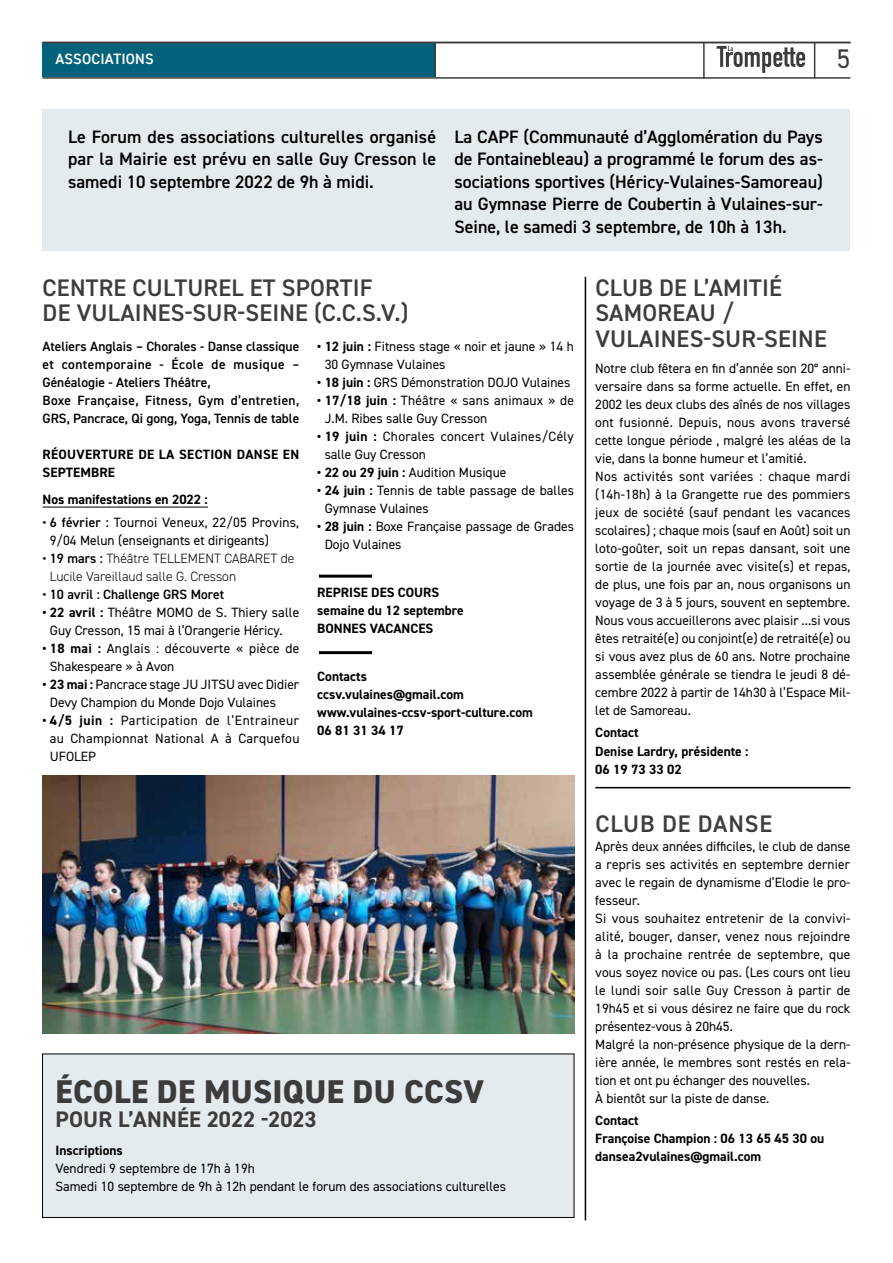
<style>
.page{position:relative;width:893px;height:1263px;background:#fff}
.page>*{position:absolute;margin:0;border:0;box-sizing:border-box;transform-origin:0 0}
.t1{font:800 33px "DIN2014";letter-spacing:.01em;color:#3c3c3b}
.t2{font:27px "DIN2014";color:#3c3c3b}
.t3{font:600 24px/25.5px "DIN2014";letter-spacing:.01em;color:#3c3c3b}
.t4{font:600 24px "DIN2014";letter-spacing:.035em;color:#3c3c3b}
.t5{font:700 22.5px "DIN2014";letter-spacing:.01em;color:#3c3c3b}
.t6{font:600 18px/22.5px "DIN2014";color:#000;text-align:justify}
.t7{font:600 15px "DIN2014";letter-spacing:.01em;color:#fff}
.t8{font:13.5px/18px "DIN2014";color:#000}
.t9{font:700 13.5px/18px "DIN2014";color:#000}
.t10{font:600 13.5px/18px "DIN2014";color:#000}
.t11{font:13.5px/18px "DIN2014";letter-spacing:.02em;color:#000}
.t12{font:300 13.5px/18px "DIN2014";color:#000}
.t13{font:700 13.5px/18px "DIN2014";letter-spacing:.02em;color:#000}
.s1{font-weight:600}
.s2{font-weight:700}
</style>
<div class="page">
<div style="left:43px;top:110px;width:807px;height:141px;background:#e4ebef"></div>
<hr style="left:585px;top:277px;width:1px;height:943px;background:#000">
<div style="left:43px;top:1054px;width:531px;height:163px;background:#e4ebef"></div>
<div style="left:42px;top:1053px;width:532px;height:165px;border:1px solid #000"></div>
<hr style="left:595px;top:787px;width:255px;height:1px;background:#000">
<svg style="left:717px;top:46px;width:88px;height:27px"></svg>
<hr style="left:43px;top:77px;width:807px;height:2px;background:#3c3c3b">
<hr style="left:703px;top:43px;width:2px;height:36px;background:#3c3c3b">
<hr style="left:814px;top:42px;width:1px;height:36px;background:#3c3c3b">
<div style="left:43px;top:43px;width:393px;height:34px;background:#03627b"></div>
<hr style="left:43px;top:42px;width:807px;height:1px;background:#3c3c3b">
<hr style="left:434px;top:43px;width:2px;height:34px;background:#3c3c3b">
<hr style="left:43px;top:507px;width:165px;height:1px;background:#000">
<hr style="left:319px;top:575px;width:53px;height:3px;background:#000">
<hr style="left:319px;top:651px;width:53px;height:3px;background:#000">
<img style="left:43px;top:775px;width:531px;height:258px">
<p class="t7" style="left:55px;top:48px;width:100px">ASSOCIATIONS</p>
<h2 class="t2" style="left:837px;top:42px;width:15px">5</h2>
<h3 class="t6" style="left:68px;top:125px;width:370px">Le Forum des associations culturelles organisé par la Mairie est prévu en salle Guy Cresson le samedi 10 septembre 2022 de 9h à midi.</h3>
<h3 class="t6" style="left:454px;top:125px;width:370px">La CAPF (Communauté d’Agglomération du Pays de Fontainebleau) a programmé le forum des as&shy;sociations sportives (Héricy-Vulaines-Samoreau) au Gymnase Pierre de Coubertin à Vulaines-sur-Seine, le samedi 3 septembre, de 10h à 13h.</h3>
<h3 class="t3" style="left:43px;top:274px;width:367px">CENTRE CULTUREL ET SPORTIF<br>DE VULAINES-SUR-SEINE (C.C.S.V.)</h3>
<p class="t10" style="left:43px;top:337px;width:258px">Ateliers Anglais – Chorales - Danse classique et contemporaine - École de musique – Généalogie - Ateliers Théâtre,<br>Boxe Française, Fitness, Gym d’entretien, GRS, Pancrace, Qi gong, Yoga, Tennis de table</p>
<p class="t13" style="left:43px;top:445px;width:258px">RÉOUVERTURE DE LA SECTION DANSE EN<br>SEPTEMBRE</p>
<p class="t9" style="left:43px;top:490px;width:167px">Nos manifestations en 2022 :</p>
<p class="t8" style="left:50px;top:513px;width:251px;text-indent:-7px"><span class="s1">• 6 février :</span> Tournoi Veneux, 22/05 Provins,<br>9/04 Melun (enseignants et dirigeants)</p>
<p class="t12" style="left:50px;top:549px;width:246px;text-indent:-7px"><span class="s1">• 19 mars :</span> Théâtre TELLEMENT CABARET de<br>Lucile Vareillaud salle G. Cresson</p>
<p class="t10" style="left:43px;top:585px;width:183px">• 10 avril : Challenge GRS Moret</p>
<p class="t8" style="left:50px;top:603px;width:251px;text-indent:-7px"><span class="s2">• 22 avril :</span> Théâtre MOMO de S. Thiery salle<br>Guy Cresson, 15 mai à l’Orangerie Héricy.</p>
<p class="t11" style="left:50px;top:639px;width:251px;text-indent:-7px"><span class="s2">• 18 mai :</span> Anglais : découverte « pièce de<br>Shakespeare » à Avon</p>
<p class="t8" style="left:50px;top:675px;width:251px;text-indent:-7px"><span class="s2">• 23 mai :</span> Pancrace stage JU JITSU avec Didier<br>Devy Champion du Monde Dojo Vulaines</p>
<p class="t8" style="left:50px;top:711px;width:251px;text-align:justify;text-indent:-7px"><span class="s2">• 4/5 juin :</span> Participation de l’Entraineur au Championnat National A à Carquefou UFOLEP</p>
<p class="t8" style="left:325px;top:337px;width:251px;text-indent:-7px"><span class="s2">• 12 juin :</span> Fitness stage « noir et jaune » 14 h<br>30 Gymnase Vulaines</p>
<p class="t8" style="left:317px;top:373px;width:255px"><span class="s2">• 18 juin :</span> GRS Démonstration DOJO Vulaines</p>
<p class="t8" style="left:325px;top:391px;width:251px;text-indent:-7px"><span class="s2">• 17/18 juin :</span> Théâtre « sans animaux » de<br>J.M. Ribes salle Guy Cresson</p>
<p class="t11" style="left:325px;top:427px;width:251px;text-indent:-7px"><span class="s2">• 19 juin :</span> Chorales concert Vulaines/Cély salle Guy Cresson</p>
<p class="t8" style="left:317px;top:463px;width:191px"><span class="s2">• 22 ou 29 juin :</span> Audition Musique</p>
<p class="t8" style="left:325px;top:481px;width:251px;text-indent:-7px"><span class="s2">• 24 juin :</span> Tennis de table passage de balles<br>Gymnase Vulaines</p>
<p class="t8" style="left:325px;top:517px;width:251px;text-indent:-7px"><span class="s2">• 28 juin :</span> Boxe Française passage de Grades<br>Dojo Vulaines</p>
<p class="t9" style="left:317px;top:583px;width:148px">REPRISE DES COURS semaine du 12 septembre<br>BONNES VACANCES</p>
<p class="t9" style="left:317px;top:667px;width:217px">Contacts<br>ccsv.vulaines@gmail.com www.vulaines-ccsv-sport-culture.com<br>06 81 31 34 17</p>
<h1 class="t1" style="left:56px;top:1070px;width:430px">ÉCOLE DE MUSIQUE DU CCSV</h1>
<h3 class="t5" style="left:55px;top:1104px;width:263px">POUR L’ANNÉE 2022 -2023</h3>
<p class="t9" style="left:55px;top:1141px;width:69px">Inscriptions</p>
<p class="t8" style="left:55px;top:1159px;width:452px">Vendredi 9 septembre de 17h à 19h<br>Samedi 10 septembre de 9h à 12h pendant le forum des associations culturelles</p>
<h3 class="t3" style="left:595px;top:274px;width:233px">CLUB DE L’AMITIÉ<br>SAMOREAU /<br>VULAINES-SUR-SEINE</h3>
<p class="t8" style="left:595px;top:359px;width:257px">Notre club fêtera en fin d’année son 20° anni&shy;versaire dans sa forme actuelle. En effet, en 2002 les deux clubs des aînés de nos villages ont fusionné. Depuis, nous avons traversé cette longue période , malgré les aléas de la vie, dans la bonne humeur et l’amitié.<br>Nos activités sont variées : chaque mardi (14h-18h) à la Grangette rue des pommiers jeux de société (sauf pendant les vacances scolaires) ; chaque mois (sauf en Août) soit un loto-goûter, soit un repas dansant, soit une sortie de la journée avec visite(s) et repas, de plus, une fois par an, nous organisons un voyage de 3 à 5 jours, souvent en septembre.<br>Nous vous accueillerons avec plaisir ...si vous êtes retraité(e) ou conjoint(e) de retraité(e) ou si vous avez plus de 60 ans. Notre prochaine assemblée générale se tiendra le jeudi 8 dé&shy;cembre 2022 à partir de 14h30 à l’Espace Mil&shy;let de Samoreau.</p>
<p class="t9" style="left:595px;top:723px;width:155px">Contact<br>Denise Lardry, présidente :<br>06 19 73 33 02</p>
<h3 class="t4" style="left:595px;top:807px;width:178px">CLUB DE DANSE</h3>
<p class="t8" style="left:595px;top:837px;width:257px">Après deux années difficiles, le club de danse a repris ses activités en septembre dernier avec le regain de dynamisme d’Elodie le pro&shy;fesseur.<br>Si vous souhaitez entretenir de la convivi&shy;alité, bouger, danser, venez nous rejoindre à la prochaine rentrée de septembre, que vous soyez novice ou pas. (Les cours ont lieu le lundi soir salle Guy Cresson à partir de 19h45 et si vous désirez ne faire que du rock présentez-vous à 20h45.<br>Malgré la non-présence physique de la dern&shy;ière année, le membres sont restés en rela&shy;tion et ont pu échanger des nouvelles.<br>À bientôt sur la piste de danse.</p>
<p class="t9" style="left:595px;top:1111px;width:230px">Contact<br>Françoise Champion : 06 13 65 45 30 ou dansea2vulaines@gmail.com</p>
</div>
